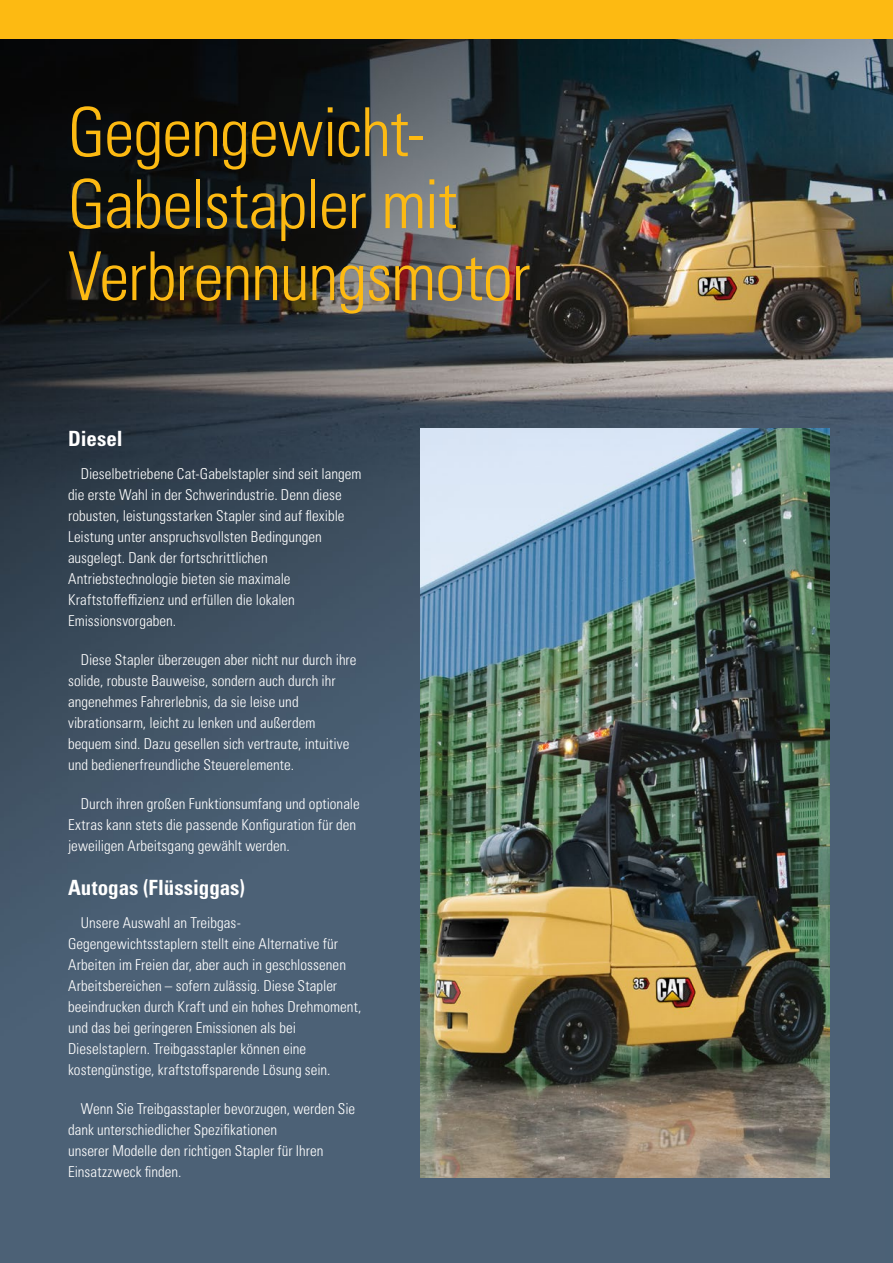
<style>
.page{position:relative;width:893px;height:1263px;background:#fff}
.page>*{position:absolute;margin:0;border:0;box-sizing:border-box;transform-origin:0 0}
.t1{font:67.5px/72px "Univers LTCYR 47 Light Cond";letter-spacing:-.02em;color:#fdba12}
.t2{font:21px "Univers LTCYR 67 Bold Cond";color:#fff}
.t3{font:15px/21px "Univers LTCYR 47 Light Cond";color:#fff}
</style>
<div class="page">
<img style="left:0;top:38px;width:893px;height:1225px">
<img style="left:421px;top:429px;width:408px;height:749px">
<div style="left:0;top:0;width:893px;height:38px;background:#fdba12"></div>
<h1 class="t1" style="left:68px;top:93px;width:464px">Gegengewicht-<br>Gabelstapler mit<br>Verbrennungsmotor</h1>
<h2 class="t2" style="left:68px;top:426px;width:56px">Diesel</h2>
<p class="t3" style="left:68px;top:463px;width:295px;text-indent:13px">Dieselbetriebene Cat-Gabelstapler sind seit langem die erste Wahl in der Schwerindustrie. Denn diese robusten, leistungsstarken Stapler sind auf flexible Leistung unter anspruchsvollsten Bedingungen ausgelegt. Dank der fortschrittlichen Antriebstechnologie bieten sie maximale Kraftstoffeffizienz und erfüllen die lokalen Emissionsvorgaben.</p>
<p class="t3" style="left:68px;top:649px;width:290px;text-indent:13px">Diese Stapler überzeugen aber nicht nur durch ihre solide, robuste Bauweise, sondern auch durch ihr angenehmes Fahrerlebnis, da sie leise und vibrationsarm, leicht zu lenken und außerdem bequem sind. Dazu gesellen sich vertraute, intuitive und bedienerfreundliche Steuerelemente.</p>
<p class="t3" style="left:68px;top:793px;width:293px;text-indent:13px">Durch ihren großen Funktionsumfang und optionale<br>Extras kann stets die passende Konfiguration für den jeweiligen Arbeitsgang gewählt werden.</p>
<h2 class="t2" style="left:68px;top:874px;width:178px">Autogas (Flüssiggas)</h2>
<p class="t3" style="left:68px;top:911px;width:295px;text-indent:13px">Unsere Auswahl an Treibgas-Gegengewichtsstaplern stellt eine Alternative für Arbeiten im Freien dar, aber auch in geschlossenen Arbeitsbereichen – sofern zulässig. Diese Stapler beeindrucken durch Kraft und ein hohes Drehmoment, und das bei geringeren Emissionen als bei Dieselstaplern. Treibgasstapler können eine kostengünstige, kraftstoffsparende Lösung sein.</p>
<p class="t3" style="left:68px;top:1097px;width:289px;text-indent:13px">Wenn Sie Treibgasstapler bevorzugen, werden Sie dank unterschiedlicher Spezifikationen<br>unserer Modelle den richtigen Stapler für Ihren Einsatzzweck finden.</p>
</div>
